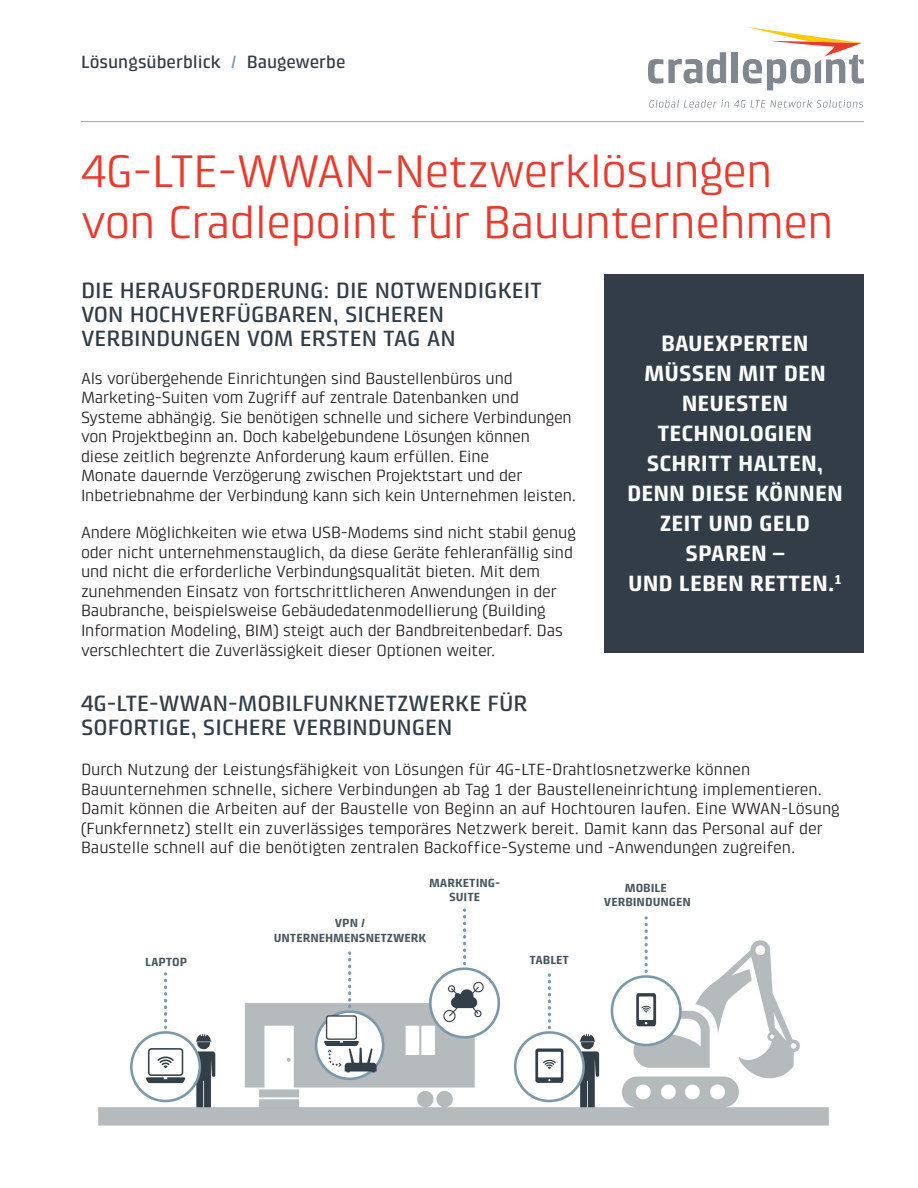
<style>
.page{position:relative;width:918px;height:1188px;background:#fff}
.page>*{position:absolute;margin:0;border:0;box-sizing:border-box;transform-origin:0 0}
.Document_heading{font:46.5px/51px "Klint Pro";letter-spacing:-.01em;color:#e73b2e}
.Content_headline{font:500 22.5px/24px "Klint Pro";color:#323d47}
.Sidebar_callout{font:700 22.5px/30px "Klint Pro";color:#fff;text-align:center}
.Taxonomy_label{font:500 18px "Klint Pro";color:#323d47}
.Body_copy{font:16.5px/19.5px "Klint Pro";letter-spacing:-.01em;color:#231f20}
.t1{font:700 12px/14.4px "Klint Pro";color:#48555e;text-align:center}
.s1{color:#7a97a9}
</style>
<div class="page">
<div style="left:605px;top:274px;width:259px;height:379px;background:#323d47"></div>
<hr style="left:81px;top:121px;width:783px;height:1px;background:#a2a9ac">
<svg style="left:648px;top:52px;width:78px;height:32px"></svg>
<div style="left:732px;top:52px;width:6px;height:31px;background:#80878e"></div>
<svg style="left:743px;top:27px;width:121px;height:63px"></svg>
<svg style="left:649px;top:100px;width:214px;height:8px"></svg>
<img style="left:98px;top:908px;width:731px;height:218px">
<div style="left:145px;top:956px;width:48px;height:14px;background:#fff"></div>
<div style="left:272px;top:918px;width:157px;height:28px;background:#fff"></div>
<div style="left:526px;top:955px;width:47px;height:14px;background:#fff"></div>
<div style="left:598px;top:882px;width:95px;height:29px;background:#fff"></div>
<p class="Taxonomy_label" style="left:81px;top:52px;width:266px">Lösungsüberblick <span class="s1">/</span> Baugewerbe</p>
<p class="Document_heading" style="left:81px;top:146px;width:754px">4G-LTE-WWAN-Netzwerklösungen von Cradlepoint für Bauunternehmen</p>
<p class="Content_headline" style="left:81px;top:279px;width:463px">DIE HERAUSFORDERUNG: DIE NOTWENDIGKEIT<br>VON HOCHVERFÜGBAREN, SICHEREN<br>VERBINDUNGEN VOM ERSTEN TAG AN</p>
<p class="Body_copy" style="left:81px;top:368px;width:496px">Als vorübergehende Einrichtungen sind Baustellenbüros und Marketing-Suiten vom Zugriff auf zentrale Datenbanken und Systeme abhängig. Sie benötigen schnelle und sichere Verbindungen von Projektbeginn an. Doch kabelgebundene Lösungen können<br>diese zeitlich begrenzte Anforderung kaum erfüllen. Eine<br>Monate dauernde Verzögerung zwischen Projektstart und der Inbetriebnahme der Verbindung kann sich kein Unternehmen leisten.</p>
<p class="Body_copy" style="left:81px;top:523px;width:497px">Andere Möglichkeiten wie etwa USB-Modems sind nicht stabil genug oder nicht unternehmenstauglich, da diese Geräte fehleranfällig sind und nicht die erforderliche Verbindungsqualität bieten. Mit dem zunehmenden Einsatz von fortschrittlicheren Anwendungen in der Baubranche, beispielsweise Gebäudedatenmodellierung (Building Information Modeling, BIM) steigt auch der Bandbreitenbedarf. Das verschlechtert die Zuverlässigkeit dieser Optionen weiter.</p>
<p class="Content_headline" style="left:81px;top:692px;width:448px">4G-LTE-WWAN-MOBILFUNKNETZWERKE FÜR<br>SOFORTIGE, SICHERE VERBINDUNGEN</p>
<p class="Body_copy" style="left:81px;top:760px;width:761px">Durch Nutzung der Leistungsfähigkeit von Lösungen für 4G-LTE-Drahtlosnetzwerke können Bauunternehmen schnelle, sichere Verbindungen ab Tag 1 der Baustelleneinrichtung implementieren.<br>Damit können die Arbeiten auf der Baustelle von Beginn an auf Hochtouren laufen. Eine WWAN-Lösung (Funkfernnetz) stellt ein zuverlässiges temporäres Netzwerk bereit. Damit kann das Personal auf der Baustelle schnell auf die benötigten zentralen Backoffice-Systeme und -Anwendungen zugreifen.</p>
<p class="Sidebar_callout" style="left:644px;top:329px;width:183px">BAUEXPERTEN<br>MÜSSEN MIT DEN<br>NEUESTEN</p>
<p class="Sidebar_callout" style="left:647px;top:419px;width:178px">TECHNOLOGIEN<br>SCHRITT HALTEN,</p>
<p class="Sidebar_callout" style="left:627px;top:479px;width:217px">DENN DIESE KÖNNEN</p>
<p class="Sidebar_callout" style="left:660px;top:509px;width:152px">ZEIT UND GELD<br>SPAREN –</p>
<p class="Sidebar_callout" style="left:628px;top:569px;width:215px">UND LEBEN RETTEN.<sup>1</sup></p>
<p class="t1" style="left:145px;top:954px;width:43px">LAPTOP</p>
<p class="t1" style="left:429px;top:876px;width:73px">MARKETING-<br>SUITE</p>
<p class="t1" style="left:274px;top:916px;width:154px">VPN /<br>UNTERNEHMENSNETZWERK</p>
<p class="t1" style="left:529px;top:953px;width:41px">TABLET</p>
<p class="t1" style="left:604px;top:881px;width:88px">MOBILE<br>VERBINDUNGEN</p>
</div>
